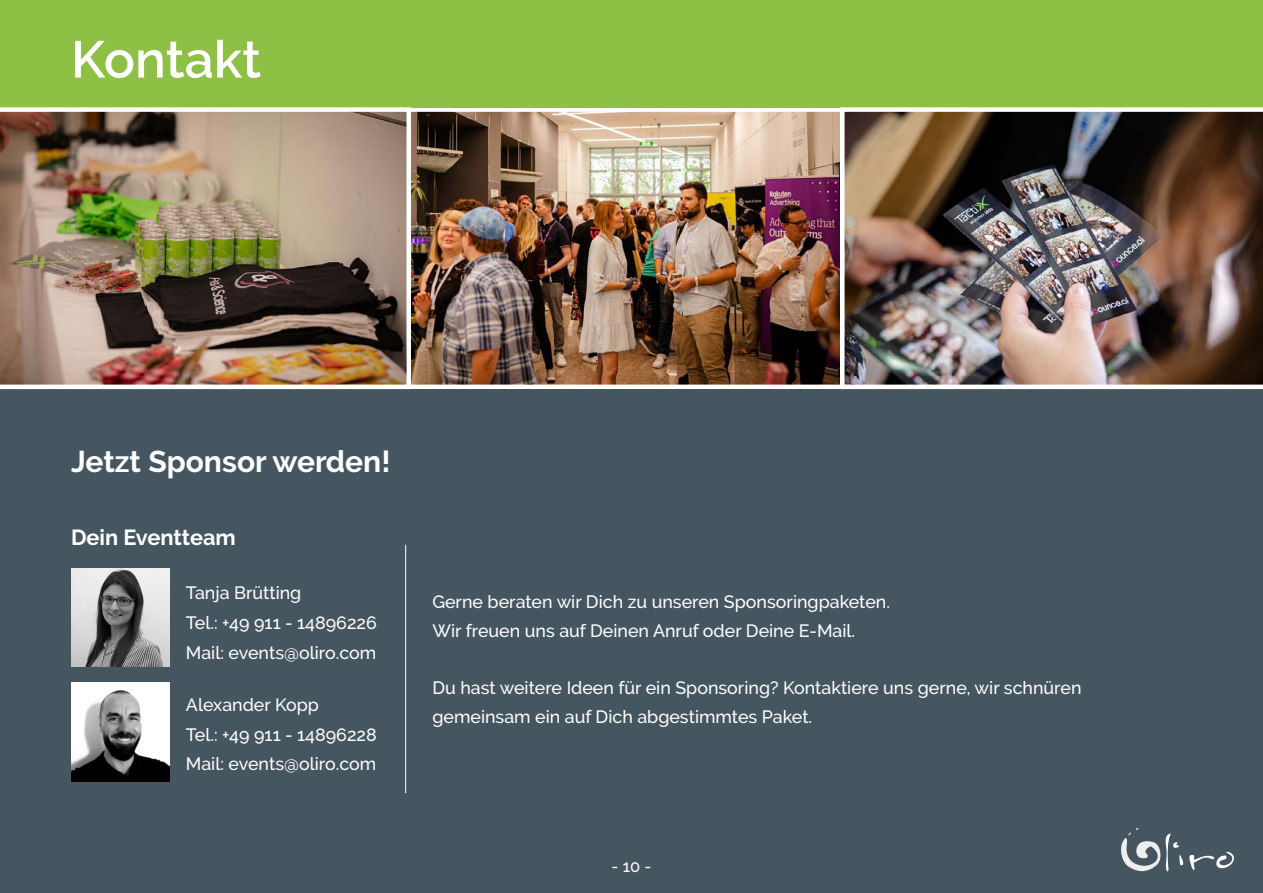
<style>
.page{position:relative;width:1263px;height:893px;background:#fff}
.page>*{position:absolute;margin:0;border:0;box-sizing:border-box;transform-origin:0 0}
.t1{font:600 51.75px "Raleway";color:#fff}
.t2{font:700 30px "Raleway";color:#fff}
.t3{font:700 21.75px "Raleway";color:#fff}
.t4{font:500 17.85px/29.7px "Raleway";color:#fff}
.t5{font:500 16.5px "Raleway";color:#fff}
</style>
<div class="page">
<img style="left:411px;top:112px;width:428px;height:272px">
<div style="left:406px;top:107px;width:438px;height:282px;border:4px solid #fff"></div>
<div style="left:0;top:389px;width:1263px;height:504px;background:#465661"></div>
<div style="left:0;top:0;width:1263px;height:107px;background:#8fc046"></div>
<svg style="left:1121px;top:828px;width:113px;height:44px"></svg>
<img style="left:0;top:107px;width:411px;height:282px">
<img style="left:840px;top:107px;width:423px;height:282px">
<img style="left:71px;top:568px;width:99px;height:98px">
<hr style="left:405px;top:545px;width:1px;height:248px;background:#fff">
<img style="left:71px;top:683px;width:99px;height:98px">
<h1 class="t1" style="left:71px;top:30px;width:192px">Kontakt</h1>
<h2 class="t2" style="left:71px;top:444px;width:321px">Jetzt Sponsor werden!</h2>
<p class="t3" style="left:71px;top:525px;width:166px">Dein Eventteam</p>
<p class="t4" style="left:186px;top:578px;width:192px">Tanja Brütting<br>Tel.: +49 911 - 14896226<br>Mail: events@oliro.com</p>
<p class="t4" style="left:186px;top:690px;width:192px">Alexander Kopp<br>Tel.: +49 911 - 14896228<br>Mail: events@oliro.com</p>
<p class="t4" style="left:432px;top:587px;width:459px;line-height:28.7px">Gerne beraten wir Dich zu unseren Sponsoringpaketen.<br>Wir freuen uns auf Deinen Anruf oder Deine E-Mail.</p>
<p class="t4" style="left:432px;top:673px;width:651px;line-height:28.7px">Du hast weitere Ideen für ein Sponsoring? Kontaktiere uns gerne, wir schnüren gemeinsam ein auf Dich abgestimmtes Paket.</p>
<p class="t5" style="left:611px;top:856px;width:41px">- 10 -</p>
</div>
